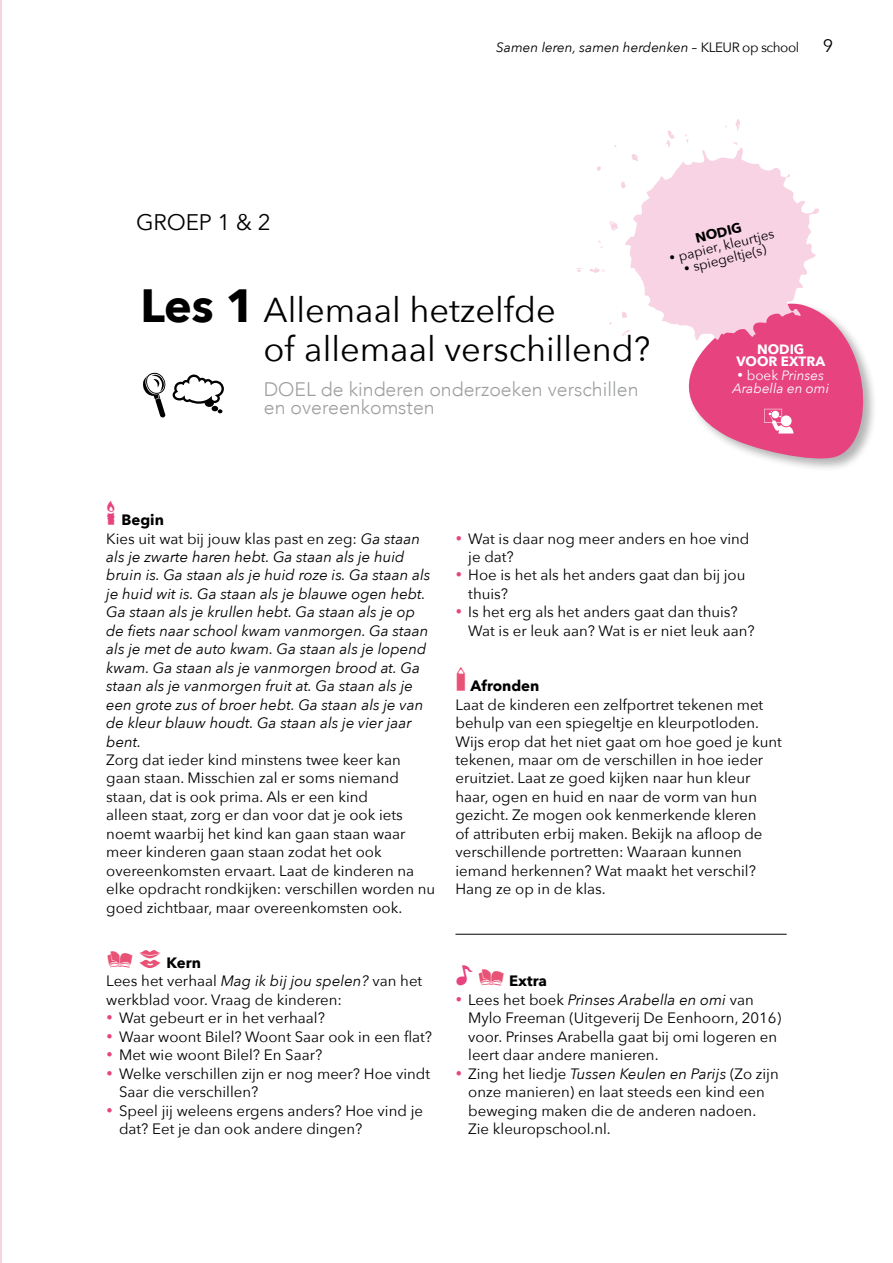
<style>
.page{position:relative;width:893px;height:1263px;background:#fff}
.page>*{position:absolute;margin:0;border:0;box-sizing:border-box;transform-origin:0 0}
.t1{font:75px "Kleur Icoonv 2";color:#000}
.t2{font:52.5px "Kleur Icoonv 2";color:#fff}
.t3{font:37.5px "Kleur Icoonv 2";color:#e6437f}
.t4{font:37.5px "Kleur Icoonv 2";color:#e85276}
.t5{font:34.5px/39px "Avenir Next";color:#000}
.t6{font:22.5px "Avenir Next";letter-spacing:-.005em;color:#000}
.t7{font:300 19.5px/18.5px "Avenir";color:#9c9e9f}
.t8{font:18px "Avenir Next";color:#000}
.t9{font:15px/18.5px "Avenir Next";color:#000}
.t10{font:italic 15px/18.5px "Avenir Next";color:#000}
.t11{font:700 15px "Avenir Next";color:#000}
.t12{font:italic 13.5px "Avenir Next";color:#000}
.t13{font:13.5px "Avenir Next";color:#000}
.t14{font:italic 13.5px/13.5px "Avenir Next";color:#fff;text-align:center}
.t15{font:700 13.5px/12px "Avenir Next";color:#fff;text-align:center}
.t16{font:700 13.5px "Avenir Next";color:#000}
.s1{font-style:normal}
.s2{font-weight:700;font-size:46.5px}
.s3{font-weight:700;font-style:normal}
.s4{font-weight:700}
.s5{font-style:italic}
.s6{color:#e6437f}
.s7{color:#e85276}
</style>
<div class="page">
<hr style="left:0;top:0;width:2px;height:1263px;background:#f8d3e3">
<div style="left:687px;top:301px;width:190px;height:172px;background:#000;opacity:.3"></div>
<hr style="left:455px;top:934px;width:332px;height:1px;background:#000">
<svg style="left:577px;top:268px;width:5px;height:4px"></svg>
<svg style="left:589px;top:119px;width:288px;height:344px"></svg>
<h3 class="t6" style="left:136px;top:203px;width:136px">GROEP 1 &amp; 2</h3>
<p class="t12" style="left:496px;top:36px;width:304px">Samen leren, samen herdenken – <span class="s1">KLEUR op school</span></p>
<p class="t8" style="left:823px;top:31px;width:12px">9</p>
<p class="t16" style="left:693px;top:227px;width:49px;rotate:-14deg">NODIG</p>
<p class="t13" style="left:667px;top:248px;width:109px;rotate:-14deg">• papier, kleurtjes</p>
<p class="t13" style="left:681px;top:258px;width:86px;rotate:-14deg">• spiegeltje(s)</p>
<h3 class="t5" style="left:264px;top:289px;width:388px;text-indent:-123px"><span class="s2">Les 1</span> Allemaal hetzelfde<br>of allemaal verschillend?</h3>
<h1 class="t1" style="left:142px;top:345px;width:93px">la</h1>
<h3 class="t7" style="left:264px;top:380px;width:376px">DOEL de kinderen onderzoeken verschillen en overeenkomsten</h3>
<p class="t15" style="left:736px;top:343px;width:90px">NODIG<br>VOOR EXTRA</p>
<p class="t14" style="left:732px;top:367px;width:98px">• <span class="s1">boek</span> Prinses<br>Arabella en omi</p>
<h2 class="t2" style="left:762px;top:385px;width:39px">z</h2>
<h3 class="t3" style="left:106px;top:490px;width:17px">k</h3>
<p class="t10" style="left:106px;top:510px;width:326px;text-indent:15px"><span class="s3">Begin<br></span><span class="s1">Kies uit wat bij jouw klas past en zeg:</span> Ga staan als je zwarte haren hebt. Ga staan als je huid bruin is. Ga staan als je huid roze is. Ga staan als je huid wit is. Ga staan als je blauwe ogen hebt.<br>Ga staan als je krullen hebt. Ga staan als je op de fiets naar school kwam vanmorgen. Ga staan als je met de auto kwam. Ga staan als je lopend kwam. Ga staan als je vanmorgen brood at. Ga staan als je vanmorgen fruit at. Ga staan als je een grote zus of broer hebt. Ga staan als je van de kleur blauw houdt. Ga staan als je vier jaar bent.</p>
<p class="t9" style="left:106px;top:750px;width:330px">Zorg dat ieder kind minstens twee keer kan gaan staan. Misschien zal er soms niemand staan, dat is ook prima. Als er een kind<br>alleen staat, zorg er dan voor dat je ook iets noemt waarbij het kind kan gaan staan waar meer kinderen gaan staan zodat het ook overeenkomsten ervaart. Laat de kinderen na elke opdracht rondkijken: verschillen worden nu goed zichtbaar, maar overeenkomsten ook.</p>
<h3 class="t4" style="left:106px;top:933px;width:62px">bg</h3>
<p class="t9" style="left:106px;top:953px;width:318px;text-indent:60px"><span class="s4">Kern<br></span>Lees het verhaal <span class="s5">Mag ik bij jou spelen?</span> van het werkblad voor. Vraag de kinderen:</p>
<p class="t9" style="left:106px;top:1008px;width:220px"><span class="s6">•</span> Wat gebeurt er in het verhaal?</p>
<p class="t9" style="left:106px;top:1027px;width:327px"><span class="s6">•</span> Waar woont Bilel? Woont Saar ook in een flat?</p>
<p class="t9" style="left:106px;top:1045px;width:218px"><span class="s6">•</span> Met wie woont Bilel? En Saar?</p>
<p class="t9" style="left:119px;top:1063px;width:313px;text-indent:-13px"><span class="s6">•</span> Welke verschillen zijn er nog meer? Hoe vindt<br>Saar die verschillen?</p>
<p class="t9" style="left:119px;top:1100px;width:305px;text-indent:-13px"><span class="s6">•</span> Speel jij weleens ergens anders? Hoe vind je dat? Eet je dan ook andere dingen?</p>
<p class="t9" style="left:468px;top:528px;width:283px;text-indent:-13px"><span class="s6">•</span> Wat is daar nog meer anders en hoe vind je dat?</p>
<p class="t9" style="left:468px;top:565px;width:279px;text-indent:-13px"><span class="s6">•</span> Hoe is het als het anders gaat dan bij jou thuis?</p>
<p class="t9" style="left:468px;top:602px;width:288px;text-indent:-13px"><span class="s6">•</span> Is het erg als het anders gaat dan thuis?<br>Wat is er leuk aan? Wat is er niet leuk aan?</p>
<h3 class="t4" style="left:455px;top:656px;width:17px">c</h3>
<p class="t11" style="left:471px;top:673px;width:70px">Afronden</p>
<p class="t9" style="left:455px;top:694px;width:328px">Laat de kinderen een zelfportret tekenen met behulp van een spiegeltje en kleurpotloden.<br>Wijs erop dat het niet gaat om hoe goed je kunt tekenen, maar om de verschillen in hoe ieder eruitziet. Laat ze goed kijken naar hun kleur haar, ogen en huid en naar de vorm van hun gezicht. Ze mogen ook kenmerkende kleren<br>of attributen erbij maken. Bekijk na afloop de verschillende portretten: Waaraan kunnen iemand herkennen? Wat maakt het verschil?<br>Hang ze op in de klas.</p>
<h3 class="t3" style="left:455px;top:951px;width:55px">m<span class="s7">b</span></h3>
<p class="t11" style="left:509px;top:968px;width:39px">Extra</p>
<p class="t9" style="left:468px;top:990px;width:314px;text-indent:-13px"><span class="s6">•</span> Lees het boek <span class="s5">Prinses Arabella en omi</span> van Mylo Freeman (Uitgeverij De Eenhoorn, 2016) voor. Prinses Arabella gaat bij omi logeren en leert daar andere manieren.</p>
<p class="t9" style="left:468px;top:1063px;width:312px;text-indent:-13px"><span class="s6">•</span> Zing het liedje <span class="s5">Tussen Keulen en Parijs</span> (Zo zijn onze manieren) en laat steeds een kind een beweging maken die de anderen nadoen.<br>Zie kleuropschool.nl.</p>
</div>
